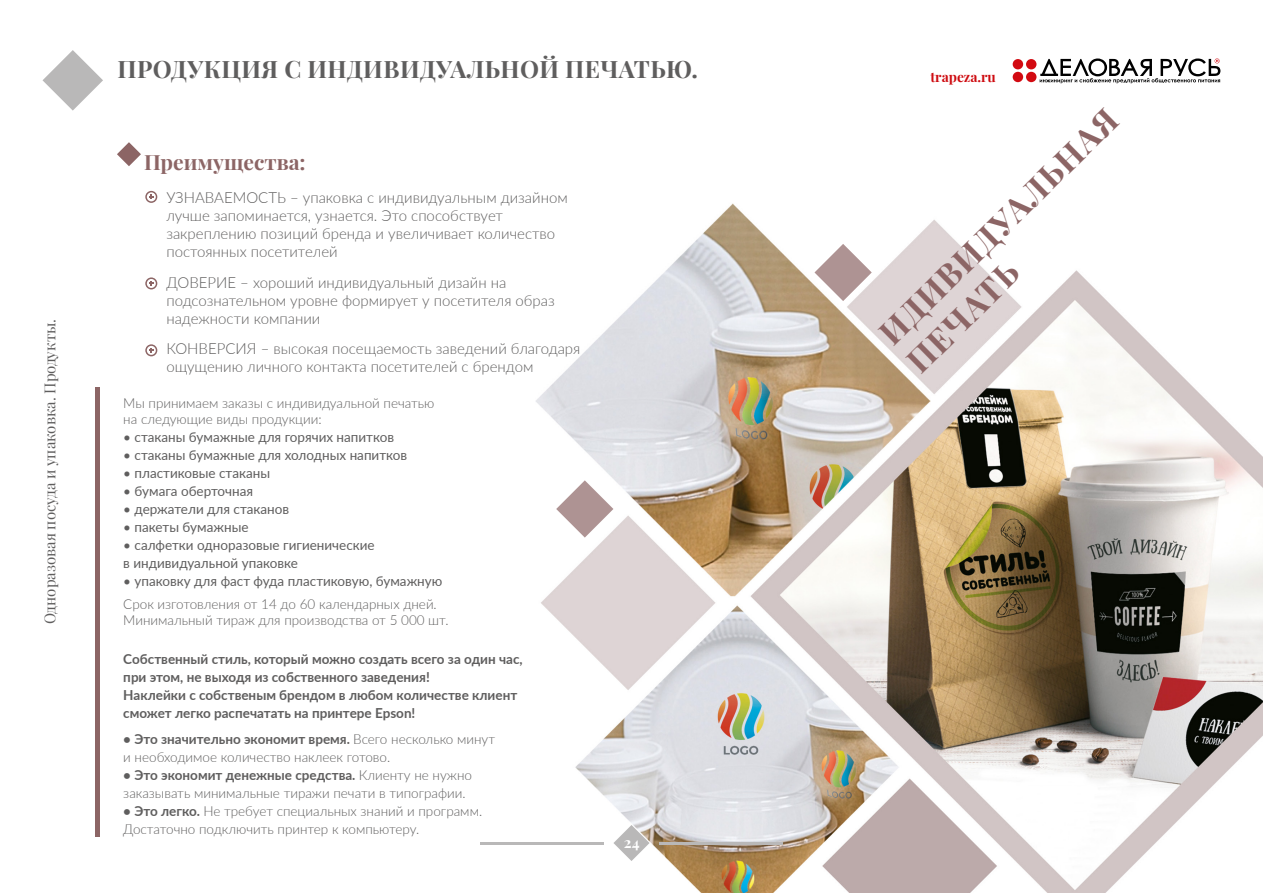
<style>
.page{position:relative;width:1263px;height:893px;background:#fff}
.page>*{position:absolute;margin:0;border:0;box-sizing:border-box;transform-origin:0 0}
.t1{font:700 33px/38.8px "Playfair Display";color:#8c6565}
.t2{font:700 24px "Playfair Display";letter-spacing:.02em;color:#5f5e5e}
.t3{font:700 21px "Playfair Display";color:#8c6565}
.t4{font:300 15px/18px "Lato";color:#5f5e5e}
.t5{font:15px "Playfair Display";color:#5f5e5e}
.t6{font:700 15px "Playfair Display";color:#fff}
.t7{font:700 13.65px "Playfair Display";color:#ce0b10}
.t8{font:300 13.5px/18px "Lato";color:#5f5e5e}
.t9{font:13.5px/18px "Lato";color:#5f5e5e}
.t10{font:700 13.5px/18px "Lato";color:#5f5e5e}
.s1{font-weight:700}
</style>
<div class="page">
<svg style="left:43px;top:50px;width:60px;height:61px"></svg>
<div style="left:1013px;top:72px;width:10px;height:10px;background:#d20a11;border-radius:50%"></div>
<div style="left:1013px;top:59px;width:10px;height:10px;background:#d20a11;border-radius:50%"></div>
<svg style="left:1026px;top:58px;width:194px;height:25px"></svg>
<img style="left:536px;top:203px;width:727px;height:690px">
<svg style="left:145px;top:191px;width:12px;height:12px"></svg>
<svg style="left:145px;top:277px;width:12px;height:12px"></svg>
<svg style="left:145px;top:344px;width:12px;height:12px"></svg>
<svg style="left:117px;top:142px;width:24px;height:24px"></svg>
<svg style="left:556px;top:480px;width:57px;height:58px"></svg>
<svg style="left:814px;top:244px;width:58px;height:57px"></svg>
<hr style="left:95px;top:387px;width:4px;height:449px;background:#8c6565">
<svg style="left:613px;top:825px;width:36px;height:36px"></svg>
<hr style="left:660px;top:842px;width:123px;height:3px;background:#b9b8b8">
<hr style="left:480px;top:842px;width:123px;height:3px;background:#b9b8b8">
<p class="t5" style="left:38px;top:624px;width:307px;rotate:-90deg">Одноразовая посуда и упаковка. Продукты.</p>
<h2 class="t2" style="left:117px;top:50px;width:582px">ПРОДУКЦИЯ С ИНДИВИДУАЛЬНОЙ ПЕЧАТЬЮ.</h2>
<h3 class="t3" style="left:144px;top:145px;width:163px">Преимущества:</h3>
<p class="t4" style="left:166px;top:189px;width:403px">УЗНАВАЕМОСТЬ – упаковка с индивидуальным дизайном лучше запоминается, узнается. Это способствует закреплению позиций бренда и увеличивает количество постоянных посетителей</p>
<p class="t4" style="left:166px;top:273px;width:390px">ДОВЕРИЕ – хороший индивидуальный дизайн на подсознательном уровне формирует у посетителя образ надежности компании</p>
<p class="t4" style="left:166px;top:340px;width:415px">КОНВЕРСИЯ – высокая посещаемость заведений благодаря ощущению личного контакта посетителей с брендом</p>
<p class="t8" style="left:123px;top:395px;width:313px;line-height:16.2px">Мы принимаем заказы с индивидуальной печатью на следующие виды продукции:</p>
<p class="t9" style="left:123px;top:428px;width:272px">• стаканы бумажные для горячих напитков</p>
<p class="t9" style="left:123px;top:446px;width:285px">• стаканы бумажные для холодных напитков</p>
<p class="t9" style="left:123px;top:464px;width:148px">• пластиковые стаканы</p>
<p class="t9" style="left:123px;top:482px;width:131px">• бумага оберточная</p>
<p class="t9" style="left:123px;top:500px;width:167px">• держатели для стаканов</p>
<p class="t9" style="left:123px;top:518px;width:127px">• пакеты бумажные</p>
<p class="t9" style="left:123px;top:536px;width:253px">• салфетки одноразовые гигиенические в индивидуальной упаковке</p>
<p class="t9" style="left:123px;top:572px;width:321px">• упаковку для фаст фуда пластиковую, бумажную</p>
<p class="t8" style="left:123px;top:596px;width:327px;line-height:16.2px">Срок изготовления от 14 до 60 календарных дней.<br>Минимальный тираж для производства от 5 000 шт.</p>
<p class="t10" style="left:123px;top:650px;width:401px">Собственный стиль, который можно создать всего за один час, при этом, не выходя из собственного заведения!<br>Наклейки с собственым брендом в любом количестве клиент сможет легко распечатать на принтере Epson!</p>
<p class="t8" style="left:123px;top:730px;width:373px"><span class="s1">• Это значительно экономит время.</span> Всего несколько минут и необходимое количество наклеек готово.</p>
<p class="t8" style="left:123px;top:766px;width:350px"><span class="s1">• Это экономит денежные средства.</span> Клиенту не нужно заказывать минимальные тиражи печати в типографии.</p>
<p class="t8" style="left:123px;top:802px;width:360px"><span class="s1">• Это легко.</span> Не требует специальных знаний и программ.<br>Достаточно подключить принтер к компьютеру.</p>
<p class="t6" style="left:624px;top:830px;width:17px">24</p>
<p class="t7" style="left:930px;top:66px;width:67px">trapeza.ru</p>
<h1 class="t1" style="left:869px;top:323px;width:321px;rotate:-45deg">ИДИВИДУАЛЬНАЯ<br>ПЕЧАТЬ</h1>
</div>
